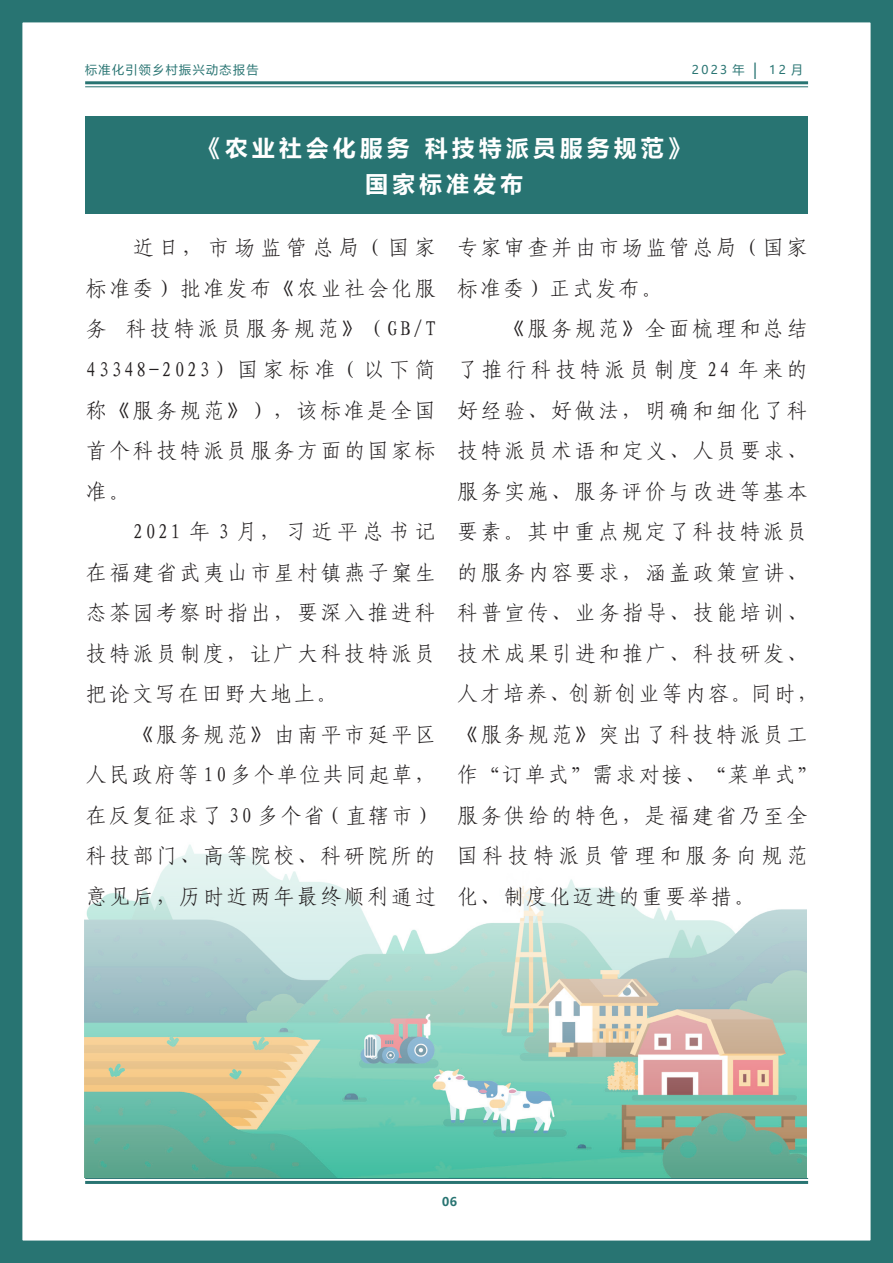
<style>
.page{position:relative;width:893px;height:1263px;background:#fff}
.page>*{position:absolute;margin:0;border:0;box-sizing:border-box;transform-origin:0 0}
.t1{font:700 22.5px "Microsoft Ya Hei";letter-spacing:.2em;color:#fff}
.t2{font:21px/40.5px "Fang Song GB2312";letter-spacing:.125em;color:#231f20;text-align:justify}
.t3{font:12px "Microsoft Ya Hei";letter-spacing:.12em;color:#287472}
.t4{font:700 12px "Microsoft Ya Hei";color:#287472}
.s1{font-size:15px}
</style>
<div class="page">
<hr style="left:85px;top:1178px;width:723px;height:1px;background:#287472">
<hr style="left:85px;top:1181px;width:723px;height:3px;background:#287472">
<div style="left:0;top:0;width:893px;height:1263px;border:22px solid #287472"></div>
<hr style="left:85px;top:81px;width:723px;height:3px;background:#287472">
<hr style="left:85px;top:86px;width:723px;height:1px;background:#287472">
<img style="left:85px;top:844px;width:722px;height:334px">
<div style="left:86px;top:116px;width:722px;height:98px;background:#287472"></div>
<p class="t3" style="left:85px;top:61px;width:175px">标准化引领乡村振兴动态报告</p>
<p class="t3" style="left:692px;top:61px;width:113px">2023 年 <span class="s1">|</span> 12 月</p>
<p class="t1" style="left:198px;top:132px;width:494px">《农业社会化服务 科技特派员服务规范》</p>
<p class="t1" style="left:366px;top:168px;width:159px">国家标准发布</p>
<p class="t2" style="left:86px;top:228px;width:351px;text-indent:47px">近日，市场监管总局（国家标准委）批准发布《农业社会化服务 科技特派员服务规范》（GB/T 43348-2023）国家标准（以下简称《服务规范》），该标准是全国首个科技特派员服务方面的国家标准。</p>
<p class="t2" style="left:86px;top:511px;width:351px;text-indent:47px">2021 年 3 月，习近平总书记在福建省武夷山市星村镇燕子窠生态茶园考察时指出，要深入推进科技特派员制度，让广大科技特派员把论文写在田野大地上。</p>
<p class="t2" style="left:86px;top:714px;width:351px;text-indent:47px">《服务规范》由南平市延平区人民政府等 10多个单位共同起草，在反复征求了 30 多个省（直辖市）科技部门、高等院校、科研院所的意见后，历时近两年最终顺利通过</p>
<p class="t2" style="left:457px;top:228px;width:352px">专家审查并由市场监管总局（国家标准委）正式发布。</p>
<p class="t2" style="left:457px;top:309px;width:363px;text-align:left;text-indent:47px">《服务规范》全面梳理和总结了推行科技特派员制度 24 年来的好经验、好做法，明确和细化了科技特派员术语和定义、人员要求、服务实施、服务评价与改进等基本要素。其中重点规定了科技特派员的服务内容要求，涵盖政策宣讲、科普宣传、业务指导、技能培训、技术成果引进和推广、科技研发、人才培养、创新创业等内容。同时，《服务规范》突出了科技特派员工作“订单式”需求对接、“菜单式”服务供给的特色，是福建省乃至全国科技特派员管理和服务向规范化、制度化迈进的重要举措。</p>
<p class="t4" style="left:442px;top:1193px;width:16px">06</p>
</div>
